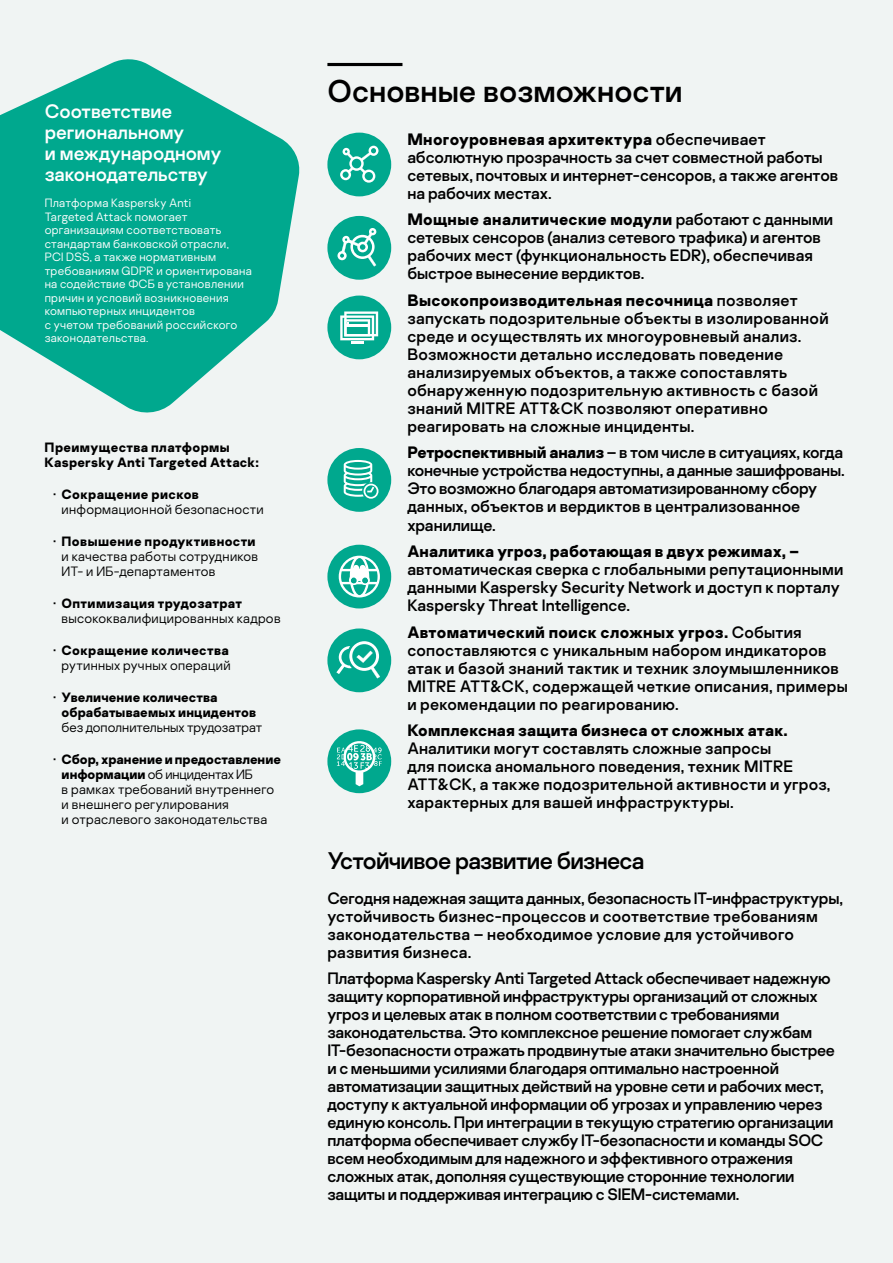
<style>
.page{position:relative;width:893px;height:1263px;background:#f0f4f3}
.page>*{position:absolute;margin:0;border:0;box-sizing:border-box;transform-origin:0 0}
.t1{font:31.5px "Kaspersky Sans";color:#000}
.h5_v3{font:24px "Kaspersky Sans";letter-spacing:-.03em;color:#000}
.h5_v2{font:19.5px/21px "Kaspersky Sans";color:#fff}
.t2{font:16.5px/18px "Kaspersky Sans";letter-spacing:-.005em;color:#000}
.t3{font:16.5px/18px "Kaspersky Sans";letter-spacing:.015em;color:#000}
.t4{font:300 13.5px/15px "Kaspersky Sans";letter-spacing:.02em;color:#000}
.Title-mini{font:700 13.5px/15px "Kaspersky Sans";letter-spacing:.015em;color:#000}
.Body{font:300 12px/13.5px "Kaspersky Sans";letter-spacing:.025em;color:#fff}
.s1{font-weight:700}
.s2{font-weight:300}
</style>
<div class="page">
<hr style="left:327px;top:63px;width:75px;height:3px;background:#000">
<svg style="left:0;top:59px;width:300px;height:354px;fill:#00a88e"></svg>
<div style="left:327px;top:133px;width:64px;height:63px;background:#00a88e;border-radius:50%"></div>
<svg style="left:340px;top:146px;width:38px;height:37px"></svg>
<div style="left:327px;top:216px;width:64px;height:64px;background:#00a88e;border-radius:50%"></div>
<svg style="left:337px;top:228px;width:39px;height:38px"></svg>
<div style="left:327px;top:296px;width:64px;height:63px;background:#00a88e;border-radius:50%"></div>
<svg style="left:340px;top:311px;width:38px;height:32px"></svg>
<div style="left:327px;top:448px;width:64px;height:64px;background:#00a88e;border-radius:50%"></div>
<svg style="left:344px;top:460px;width:34px;height:39px"></svg>
<div style="left:327px;top:545px;width:64px;height:63px;background:#00a88e;border-radius:50%"></div>
<svg style="left:339px;top:556px;width:41px;height:41px"></svg>
<div style="left:327px;top:628px;width:64px;height:64px;background:#00a88e;border-radius:50%"></div>
<svg style="left:336px;top:641px;width:44px;height:37px"></svg>
<div style="left:327px;top:729px;width:64px;height:64px;background:#00a88e;border-radius:50%"></div>
<svg style="left:337px;top:741px;width:45px;height:45px"></svg>
<p class="h5_v2" style="left:45px;top:100px;width:178px">Соответствие региональному<br>и международному законодательству</p>
<p class="Body" style="left:45px;top:196px;width:209px">Платформа Kaspersky Anti<br>Targeted Attack помогает организациям соответствовать стандартам банковской отрасли,<br>PCI DSS, а также нормативным требованиям GDPR и ориентирована на содействие ФСБ в установлении причин и условий возникновения компьютерных инцидентов<br>с учетом требований российского законодательства.</p>
<p class="Title-mini" style="left:45px;top:440px;width:216px">Преимущества платформы<br>Kaspersky Anti Targeted Attack:</p>
<p class="t4" style="left:62px;top:487px;width:203px;text-indent:-9px">• <span class="s1">Сокращение рисков </span>информационной безопасности</p>
<p class="t4" style="left:62px;top:534px;width:198px;text-indent:-9px">• <span class="s1">Повышение продуктивности </span>и качества работы сотрудников<br>ИТ- и ИБ-департаментов</p>
<p class="t4" style="left:62px;top:596px;width:220px;text-indent:-9px">• <span class="s1">Оптимизация трудозатрат </span>высококвалифицированных кадров</p>
<p class="t4" style="left:53px;top:643px;width:179px;text-align:right">• <span class="s1">Сокращение количества </span>рутинных ручных операций</p>
<p class="Title-mini" style="left:62px;top:690px;width:202px;text-indent:-9px"><span class="s2">•</span> Увеличение количества обрабатываемых инцидентов <span class="s2">без дополнительных трудозатрат</span></p>
<p class="t4" style="left:62px;top:752px;width:221px;text-indent:-9px">• <span class="s1">Сбор, хранение и предоставление информации</span> об инцидентах ИБ<br>в рамках требований внутреннего и внешнего регулирования<br>и отраслевого законодательства</p>
<h3 class="t1" style="left:327px;top:72px;width:357px">Основные возможности</h3>
<p class="t2" style="left:407px;top:130px;width:432px"><span class="s1">Многоуровневая архитектура</span> обеспечивает абсолютную прозрачность за счет совместной работы сетевых, почтовых и интернет-сенсоров, а также агентов на рабочих местах.</p>
<p class="t2" style="left:407px;top:211px;width:427px"><span class="s1">Мощные аналитические модули</span> работают с данными сетевых сенсоров (анализ сетевого трафика) и агентов рабочих мест (функциональность EDR), обеспечивая быстрое вынесение вердиктов.</p>
<p class="t3" style="left:407px;top:291px;width:423px"><span class="s1">Высокопроизводительная песочница</span> позволяет запускать подозрительные объекты в изолированной среде и осуществлять их многоуровневый анализ.<br>Возможности детально исследовать поведение анализируемых объектов, а также сопоставлять обнаруженную подозрительную активность с базой знаний MITRE ATT&amp;CK позволяют оперативно реагировать на сложные инциденты.</p>
<p class="t2" style="left:407px;top:444px;width:439px"><span class="s1">Ретроспективный анализ</span> – в том числе в ситуациях, когда конечные устройства недоступны, а данные зашифрованы.<br>Это возможно благодаря автоматизированному сбору данных, объектов и вердиктов в централизованное хранилище.</p>
<p class="t2" style="left:407px;top:542px;width:438px"><span class="s1">Аналитика угроз, работающая в двух режимах, – </span>автоматическая сверка с глобальными репутационными данными Kaspersky Security Network и доступ к порталу Kaspersky Threat Intelligence.</p>
<p class="t3" style="left:407px;top:623px;width:442px"><span class="s1">Автоматический поиск сложных угроз.</span> События сопоставляются с уникальным набором индикаторов атак и базой знаний тактик и техник злоумышленников MITRE ATT&amp;CK, содержащей четкие описания, примеры и рекомендации по реагированию.</p>
<p class="t2" style="left:407px;top:721px;width:425px"><span class="s1">Комплексная защита бизнеса от сложных атак.<br></span>Аналитики могут составлять сложные запросы<br>для поиска аномального поведения, техник MITRE ATT&amp;CK, а также подозрительной активности и угроз, характерных для вашей инфраструктуры.</p>
<p class="h5_v3" style="left:327px;top:846px;width:319px">Устойчивое развитие бизнеса</p>
<p class="t2" style="left:327px;top:889px;width:517px">Сегодня надежная защита данных, безопасность IT-инфраструктуры, устойчивость бизнес-процессов и соответствие требованиям законодательства – необходимое условие для устойчивого развития бизнеса.</p>
<p class="t2" style="left:327px;top:969px;width:509px">Платформа Kaspersky Anti Targeted Attack обеспечивает надежную защиту корпоративной инфраструктуры организаций от сложных угроз и целевых атак в полном соответствии с требованиями законодательства. Это комплексное решение помогает службам IT-безопасности отражать продвинутые атаки значительно быстрее и с меньшими усилиями благодаря оптимально настроенной автоматизации защитных действий на уровне сети и рабочих мест, доступу к актуальной информации об угрозах и управлению через единую консоль. При интеграции в текущую стратегию организации платформа обеспечивает службу IT-безопасности и команды SOC всем необходимым для надежного и эффективного отражения сложных атак, дополняя существующие сторонние технологии защиты и поддерживая интеграцию с SIEM-системами.</p>
</div>
